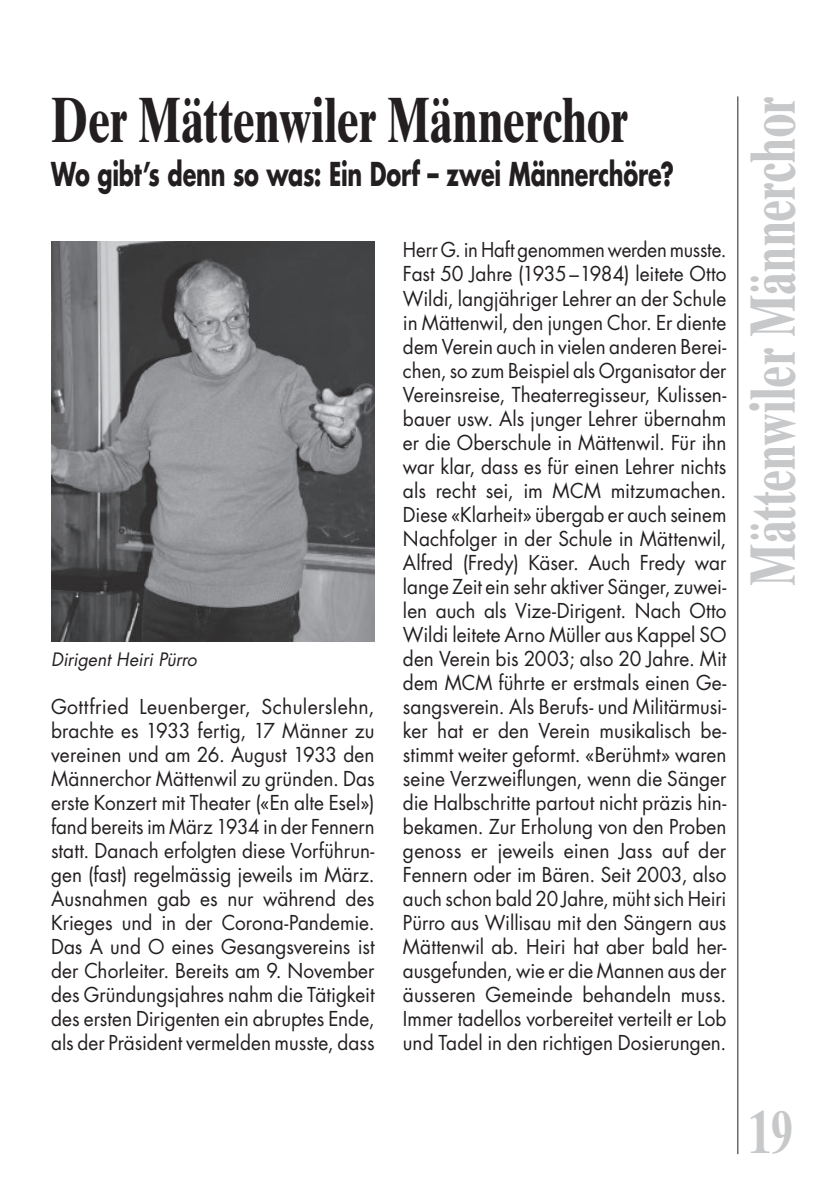
<style>
.page{position:relative;width:840px;height:1191px;background:#fff}
.page>*{position:absolute;margin:0;border:0;box-sizing:border-box;transform-origin:0 0}
.t1{font:700 64px "Times Ten LT Std";letter-spacing:-.005em;color:#231f20;scale:.7 1}
.t2{font:700 64px "Times Ten LT Std";letter-spacing:-.005em;color:#c7c8ca;scale:.7 1}
.t3{font:700 60px "Times Ten LT Std";color:#c7c8ca;scale:.7 1}
.t4{font:700 32px "Futura Std";letter-spacing:-.01em;color:#231f20;scale:.7 1}
.t5{font:20px/24px "Futura Std";color:#231f20;text-align:justify;scale:.93 1}
.t6{font:20px/24px "Futura Std";color:#231f20;text-align:justify}
.t7{font:italic 18px "Futura Std";letter-spacing:-.005em;color:#231f20}
</style>
<div class="page">
<hr style="left:737px;top:96px;width:1px;height:1058px;background:#231f20">
<img style="left:51px;top:241px;width:323px;height:400px">
<h1 class="t1" style="left:51px;top:81px;width:825px">Der Mättenwiler Männerchor</h1>
<h3 class="t4" style="left:51px;top:153px;width:890px">Wo gibt’s denn so was: Ein Dorf – zwei Männerchöre?</h3>
<p class="t7" style="left:51px;top:648px;width:147px">Dirigent Heiri Pürro</p>
<p class="t6" style="left:51px;top:694px;width:325px">Gottfried Leuenberger, Schulerslehn, brachte es 1933 fertig, 17 Männer zu vereinen und am 26. August 1933 den Männerchor Mättenwil zu gründen. Das erste Konzert mit Theater («En alte Esel») fand bereits im März 1934 in der Fennern statt. Danach erfolgten diese Vorführun&shy;gen (fast) regelmässig jeweils im März.<br>Ausnahmen gab es nur während des Krieges und in der Corona-Pandemie.<br>Das A und O eines Gesangsvereins ist der Chorleiter. Bereits am 9. November des Gründungsjahres nahm die Tätigkeit des ersten Dirigenten ein abruptes Ende, als der Präsident vermelden musste, dass</p>
<p class="t5" style="left:403px;top:238px;width:349px">Herr G. in Haft genommen werden musste.<br>Fast 50 Jahre (1935–1984) leitete Otto Wildi, langjähriger Lehrer an der Schule in Mättenwil, den jungen Chor. Er diente dem Verein auch in vielen anderen Berei&shy;chen, so zum Beispiel als Organisator der Vereinsreise, Theaterregisseur, Kulissen&shy;bauer usw. Als junger Lehrer übernahm er die Oberschule in Mättenwil. Für ihn war klar, dass es für einen Lehrer nichts als recht sei, im MCM mitzumachen.<br>Diese «Klarheit» übergab er auch seinem Nachfolger in der Schule in Mättenwil, Alfred (Fredy) Käser. Auch Fredy war lange Zeit ein sehr aktiver Sänger, zuwei&shy;len auch als Vize-Dirigent. Nach Otto Wildi leitete Arno Müller aus Kappel SO den Verein bis 2003; also 20 Jahre. Mit dem MCM führte er erstmals einen Ge&shy;sangsverein. Als Berufs- und Militärmusi&shy;ker hat er den Verein musikalisch be&shy;stimmt weiter geformt. «Berühmt» waren seine Verzweiflungen, wenn die Sänger die Halbschritte partout nicht präzis hin&shy;bekamen. Zur Erholung von den Proben genoss er jeweils einen Jass auf der Fennern oder im Bären. Seit 2003, also auch schon bald 20 Jahre, müht sich Heiri Pürro aus Willisau mit den Sängern aus Mättenwil ab. Heiri hat aber bald her&shy;ausgefunden, wie er die Mannen aus der äusseren Gemeinde behandeln muss.<br>Immer tadellos vorbereitet verteilt er Lob und Tadel in den richtigen Dosierungen.</p>
<h1 class="t2" style="left:733px;top:586px;width:701px;rotate:-90deg">Mättenwiler Männerchor</h1>
<h2 class="t3" style="left:748px;top:1096px;width:63px">19</h2>
</div>
